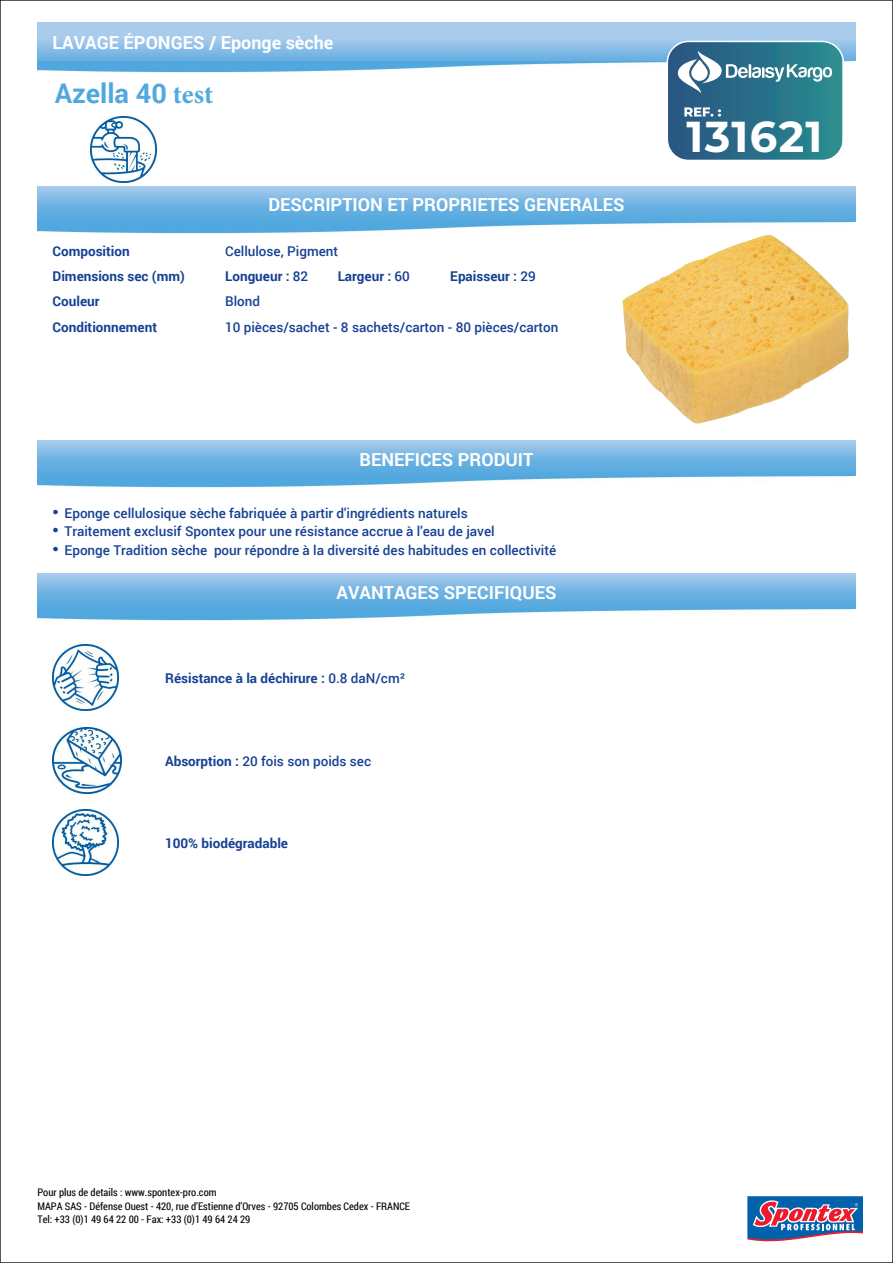
<style>
.page{position:relative;width:893px;height:1263px;background:#fff}
.page>*{position:absolute;margin:0;border:0;box-sizing:border-box;transform-origin:0 0}
.t1{font:700 43.35px "Montserrat";letter-spacing:.03em;color:#fff}
.t2{font:700 27px "Roboto";color:#51a8df}
.t3{font:700 18px "Roboto";color:#fff}
.t4{font:500 13.5px "Roboto";color:#164194}
.t5{font:700 13.5px "Roboto";color:#164194}
.t6{font:10.5px/13.8px "Roboto Condensed";color:#000}
.s1{font-family:"Minion Pro"}
.s2{font-weight:500}
.s3{font-weight:700}
</style>
<div class="page">
<div style="left:38px;top:23px;width:817px;height:39px;background:linear-gradient(to bottom,#bbd4f0,#6db2e3)"></div>
<img style="left:38px;top:62px;width:628px;height:11px">
<img style="left:91px;top:117px;width:66px;height:66px">
<div style="left:38px;top:186px;width:817px;height:36px;background:linear-gradient(to bottom,#a0c8eb,#4ea6de)"></div>
<img style="left:38px;top:222px;width:813px;height:12px">
<div style="left:38px;top:440px;width:817px;height:36px;background:linear-gradient(to bottom,#a2c8eb,#4fa6de)"></div>
<img style="left:38px;top:476px;width:813px;height:12px">
<div style="left:38px;top:573px;width:817px;height:36px;background:linear-gradient(to bottom,#a2c8eb,#4fa6de)"></div>
<img style="left:38px;top:609px;width:813px;height:12px">
<img style="left:53px;top:645px;width:66px;height:66px">
<img style="left:53px;top:727px;width:69px;height:66px">
<img style="left:53px;top:810px;width:66px;height:66px">
<img style="left:622px;top:235px;width:227px;height:189px">
<svg style="left:747px;top:1196px;width:116px;height:45px"></svg>
<svg style="left:667px;top:41px;width:175px;height:119px;background:#428196"></svg>
<h3 class="t3" style="left:53px;top:30px;width:282px">LAVAGE ÉPONGES / Eponge sèche</h3>
<h2 class="t2" style="left:55px;top:74px;width:160px">Azella 40 <span class="s1">test</span></h2>
<h3 class="t3" style="left:268px;top:192px;width:358px">DESCRIPTION ET PROPRIETES GENERALES</h3>
<p class="t5" style="left:53px;top:241px;width:79px">Composition</p>
<p class="t4" style="left:225px;top:241px;width:115px">Cellulose, Pigment</p>
<p class="t5" style="left:53px;top:267px;width:134px">Dimensions sec (mm)</p>
<p class="t5" style="left:225px;top:267px;width:85px">Longueur : <span class="s2">82</span></p>
<p class="t5" style="left:338px;top:267px;width:74px">Largeur : <span class="s2">60</span></p>
<p class="t5" style="left:450px;top:267px;width:87px">Epaisseur : <span class="s2">29</span></p>
<p class="t5" style="left:53px;top:292px;width:48px">Couleur</p>
<p class="t4" style="left:225px;top:292px;width:37px">Blond</p>
<p class="t5" style="left:53px;top:317px;width:106px">Conditionnement</p>
<p class="t4" style="left:225px;top:317px;width:335px">10 pièces/sachet - 8 sachets/carton - 80 pièces/carton</p>
<h3 class="t3" style="left:359px;top:446px;width:176px">BENEFICES PRODUIT</h3>
<p class="t4" style="left:53px;top:503px;width:417px"><sup>●</sup> Eponge cellulosique sèche fabriquée à partir d'ingrédients naturels</p>
<p class="t4" style="left:53px;top:522px;width:444px"><sup>●</sup> Traitement exclusif Spontex pour une résistance accrue à l'eau de javel</p>
<p class="t4" style="left:53px;top:540px;width:505px"><sup>●</sup> Eponge Tradition sèche pour répondre à la diversité des habitudes en collectivité</p>
<h3 class="t3" style="left:336px;top:579px;width:221px">AVANTAGES SPECIFIQUES</h3>
<p class="t5" style="left:165px;top:669px;width:242px">Résistance à la déchirure : <span class="s2">0.8 daN/cm²</span></p>
<p class="t4" style="left:165px;top:751px;width:208px"><span class="s3">Absorption :</span> 20 fois son poids sec</p>
<p class="t5" style="left:165px;top:834px;width:124px">100% biodégradable</p>
<p class="t1" style="left:686px;top:105px;width:138px">131621</p>
<p class="t6" style="left:38px;top:1185px;width:374px">Pour plus de details : www.spontex-pro.com<br>MAPA SAS - Défense Ouest - 420, rue d’Estienne d’Orves - 92705 Colombes Cedex - FRANCE<br>Tel: +33 (0)1 49 64 22 00 - Fax: +33 (0)1 49 64 24 29</p>
</div>
